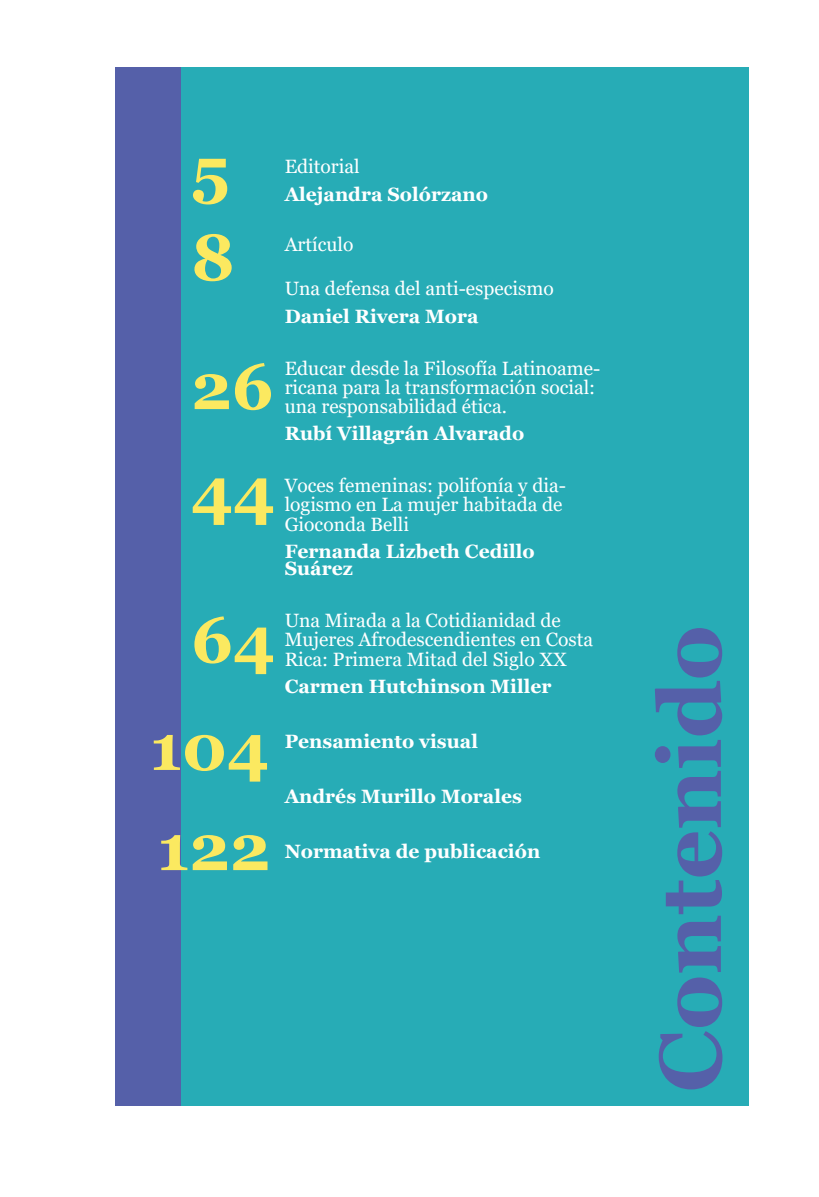
<style>
.page{position:relative;width:819px;height:1197px;background:#fff}
.page>*{position:absolute;margin:0;border:0;box-sizing:border-box;transform-origin:0 0}
.t1{font:700 87.33px "Georgia";color:#5560a9}
.t2{font:700 64.75px/87.3px "Georgia";color:#fbe960}
.t3{font:19.25px/19.2px "Georgia";color:#fff}
.t4{font:700 19.25px/17.5px "Georgia";color:#fff}
</style>
<div class="page">
<div style="left:115px;top:67px;width:634px;height:1039px;background:#27acb6"></div>
<div style="left:115px;top:67px;width:66px;height:1039px;background:#5560a9"></div>
<h2 class="t2" style="left:191px;top:127px;width:45px">5<br>8</h2>
<h2 class="t2" style="left:191px;top:335px;width:86px;line-height:104.1px">26<br>44</h2>
<h2 class="t2" style="left:150px;top:587px;width:127px;line-height:107.5px;text-align:right">64<br>104</h2>
<h2 class="t2" style="left:158px;top:804px;width:114px">122</h2>
<p class="t3" style="left:285px;top:157px;width:77px">Editorial</p>
<p class="t4" style="left:285px;top:185px;width:205px">Alejandra Solórzano</p>
<p class="t3" style="left:285px;top:235px;width:70px">Artículo</p>
<p class="t3" style="left:285px;top:280px;width:271px">Una defensa del anti-especismo</p>
<p class="t4" style="left:285px;top:308px;width:196px">Daniel Rivera Mora</p>
<p class="t3" style="left:285px;top:359px;width:317px">Educar desde la Filosofía Latinoame&shy;ricana para la transformación social: una responsabilidad ética.</p>
<p class="t4" style="left:285px;top:425px;width:241px">Rubí Villagrán Alvarado</p>
<p class="t3" style="left:285px;top:476px;width:283px">Voces femeninas: polifonía y dia&shy;logismo en La mujer habitada de<br>Gioconda Belli</p>
<p class="t4" style="left:285px;top:543px;width:252px">Fernanda Lizbeth Cedillo<br>Suárez</p>
<p class="t3" style="left:285px;top:611px;width:310px">Una Mirada a la Cotidianidad de<br>Mujeres Afrodescendientes en Costa<br>Rica: Primera Mitad del Siglo XX</p>
<p class="t4" style="left:285px;top:678px;width:268px">Carmen Hutchinson Miller</p>
<p class="t4" style="left:285px;top:733px;width:195px">Pensamiento visual</p>
<p class="t4" style="left:285px;top:787px;width:239px">Andrés Murillo Morales</p>
<p class="t4" style="left:285px;top:842px;width:257px">Normativa de publicación</p>
<h1 class="t1" style="left:634px;top:1092px;width:469px;rotate:-90deg">Contenido</h1>
</div>
